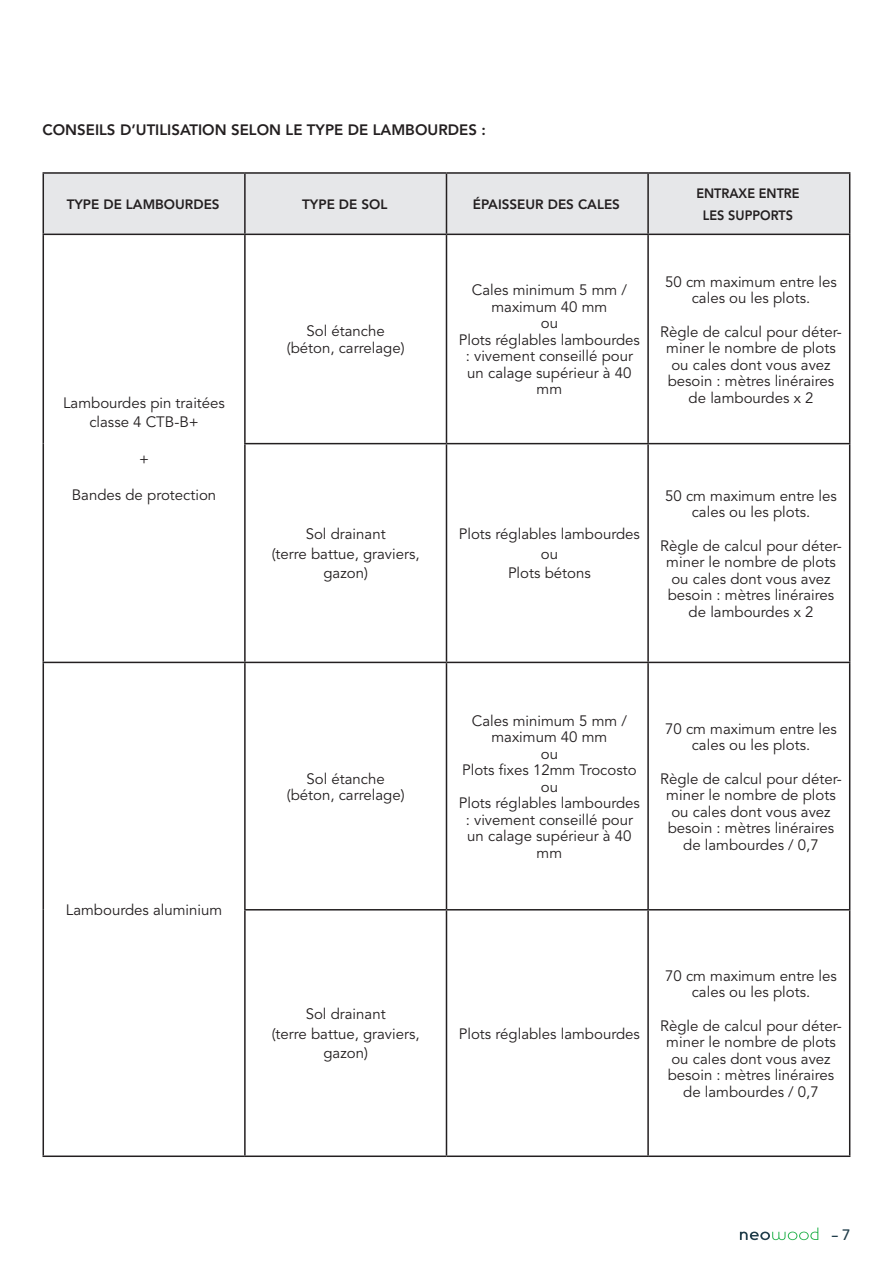
<style>
.page{position:relative;width:893px;height:1263px;background:#fff}
.page>*{position:absolute;margin:0;border:0;box-sizing:border-box;transform-origin:0 0}
.t1{font:15px/16.5px "Avenir LT Std";color:#231f20;text-align:center}
.t2{font:800 15px "Avenir LT Std";color:#231f20}
.t3{font:500 15px "Avenir LT Std";color:#203d4a;scale:1.6 1}
.t4{font:800 13.5px "Avenir LT Std";color:#231f20}
.t5{font:800 13.5px/21.5px "Avenir LT Std";color:#231f20;text-align:center;scale:.94 1}
</style>
<div class="page">
<svg style="left:740px;top:1227px;width:78px;height:13px"></svg>
<div style="left:44px;top:174px;width:805px;height:60px;background:#e6e7e9"></div>
<hr style="left:43px;top:235px;width:1px;height:209px;background:#231f20">
<hr style="left:244px;top:235px;width:2px;height:208px;background:#231f20">
<hr style="left:446px;top:235px;width:1px;height:208px;background:#231f20">
<hr style="left:647px;top:235px;width:2px;height:208px;background:#231f20">
<hr style="left:849px;top:235px;width:1px;height:208px;background:#231f20">
<hr style="left:43px;top:444px;width:1px;height:218px;background:#231f20">
<hr style="left:244px;top:443px;width:202px;height:1px;background:#231f20">
<hr style="left:244px;top:444px;width:2px;height:218px;background:#231f20">
<hr style="left:446px;top:443px;width:202px;height:1px;background:#231f20">
<hr style="left:446px;top:444px;width:1px;height:218px;background:#231f20">
<hr style="left:648px;top:443px;width:202px;height:1px;background:#231f20">
<hr style="left:647px;top:444px;width:2px;height:218px;background:#231f20">
<hr style="left:849px;top:444px;width:1px;height:218px;background:#231f20">
<hr style="left:43px;top:662px;width:202px;height:1px;background:#231f20">
<hr style="left:43px;top:663px;width:1px;height:247px;background:#231f20">
<hr style="left:245px;top:662px;width:201px;height:1px;background:#231f20">
<hr style="left:244px;top:663px;width:2px;height:246px;background:#231f20">
<hr style="left:446px;top:662px;width:202px;height:1px;background:#231f20">
<hr style="left:446px;top:663px;width:1px;height:246px;background:#231f20">
<hr style="left:648px;top:662px;width:202px;height:1px;background:#231f20">
<hr style="left:647px;top:663px;width:2px;height:246px;background:#231f20">
<hr style="left:849px;top:663px;width:1px;height:246px;background:#231f20">
<hr style="left:43px;top:910px;width:1px;height:245px;background:#231f20">
<hr style="left:244px;top:909px;width:202px;height:1px;background:#231f20">
<hr style="left:244px;top:910px;width:2px;height:245px;background:#231f20">
<hr style="left:446px;top:909px;width:202px;height:1px;background:#231f20">
<hr style="left:446px;top:910px;width:1px;height:245px;background:#231f20">
<hr style="left:648px;top:909px;width:202px;height:1px;background:#231f20">
<hr style="left:647px;top:910px;width:2px;height:245px;background:#231f20">
<hr style="left:849px;top:910px;width:1px;height:245px;background:#231f20">
<hr style="left:43px;top:1155px;width:202px;height:2px;background:#231f20">
<hr style="left:245px;top:1155px;width:201px;height:2px;background:#231f20">
<hr style="left:446px;top:1155px;width:202px;height:2px;background:#231f20">
<hr style="left:648px;top:1155px;width:202px;height:2px;background:#231f20">
<hr style="left:43px;top:172px;width:202px;height:2px;background:#231f20">
<hr style="left:43px;top:174px;width:1px;height:60px;background:#231f20">
<hr style="left:245px;top:172px;width:201px;height:2px;background:#231f20">
<hr style="left:244px;top:174px;width:2px;height:60px;background:#231f20">
<hr style="left:446px;top:172px;width:202px;height:2px;background:#231f20">
<hr style="left:446px;top:174px;width:1px;height:60px;background:#231f20">
<hr style="left:648px;top:172px;width:202px;height:2px;background:#231f20">
<hr style="left:647px;top:174px;width:2px;height:60px;background:#231f20">
<hr style="left:849px;top:174px;width:1px;height:60px;background:#231f20">
<hr style="left:43px;top:234px;width:202px;height:1px;background:#231f20">
<hr style="left:245px;top:234px;width:201px;height:1px;background:#231f20">
<hr style="left:446px;top:234px;width:202px;height:1px;background:#231f20">
<hr style="left:648px;top:234px;width:202px;height:1px;background:#231f20">
<p class="t2" style="left:43px;top:121px;width:445px">CONSEILS D’UTILISATION SELON LE TYPE DE LAMBOURDES :</p>
<p class="t4" style="left:67px;top:196px;width:154px">TYPE DE LAMBOURDES</p>
<p class="t4" style="left:302px;top:196px;width:87px">TYPE DE SOL</p>
<p class="t4" style="left:473px;top:196px;width:149px">ÉPAISSEUR DES CALES</p>
<p class="t5" style="left:696px;top:183px;width:111px">ENTRAXE ENTRE<br>LES SUPPORTS</p>
<p class="t1" style="left:63px;top:393px;width:163px;line-height:19.5px">Lambourdes pin traitées classe 4 CTB-B+</p>
<p class="t1" style="left:139px;top:451px;width:11px">+</p>
<p class="t1" style="left:72px;top:487px;width:146px">Bandes de protection</p>
<p class="t1" style="left:66px;top:902px;width:158px">Lambourdes aluminium</p>
<p class="t1" style="left:287px;top:323px;width:119px">Sol étanche (béton, carrelage)</p>
<p class="t1" style="left:459px;top:282px;width:183px">Cales minimum 5 mm / maximum 40 mm<br>ou<br>Plots réglables lambourdes : vivement conseillé pour un calage supérieur à 40 mm</p>
<p class="t1" style="left:665px;top:274px;width:173px">50 cm maximum entre les cales ou les plots.</p>
<p class="t1" style="left:660px;top:324px;width:183px">Règle de calcul pour déter&shy;miner le nombre de plots ou cales dont vous avez besoin : mètres linéraires de lambourdes x 2</p>
<p class="t1" style="left:272px;top:525px;width:149px;line-height:19.5px">Sol drainant<br>(terre battue, graviers, gazon)</p>
<p class="t1" style="left:459px;top:525px;width:183px;line-height:19.5px">Plots réglables lambourdes ou<br>Plots bétons</p>
<p class="t1" style="left:665px;top:488px;width:173px">50 cm maximum entre les cales ou les plots.</p>
<p class="t1" style="left:660px;top:538px;width:183px">Règle de calcul pour déter&shy;miner le nombre de plots ou cales dont vous avez besoin : mètres linéraires de lambourdes x 2</p>
<p class="t1" style="left:287px;top:770px;width:119px">Sol étanche (béton, carrelage)</p>
<p class="t1" style="left:459px;top:713px;width:183px">Cales minimum 5 mm / maximum 40 mm<br>ou<br>Plots fixes 12mm Trocosto ou<br>Plots réglables lambourdes : vivement conseillé pour un calage supérieur à 40 mm</p>
<p class="t1" style="left:665px;top:721px;width:173px">70 cm maximum entre les cales ou les plots.</p>
<p class="t1" style="left:660px;top:771px;width:183px">Règle de calcul pour déter&shy;miner le nombre de plots ou cales dont vous avez besoin : mètres linéraires de lambourdes / 0,7</p>
<p class="t1" style="left:272px;top:1005px;width:149px;line-height:19.5px">Sol drainant<br>(terre battue, graviers, gazon)</p>
<p class="t1" style="left:459px;top:1026px;width:183px">Plots réglables lambourdes</p>
<p class="t1" style="left:665px;top:968px;width:173px">70 cm maximum entre les cales ou les plots.</p>
<p class="t1" style="left:660px;top:1018px;width:183px">Règle de calcul pour déter&shy;miner le nombre de plots ou cales dont vous avez besoin : mètres linéraires de lambourdes / 0,7</p>
<p class="t3" style="left:831px;top:1226px;width:14px">- 7</p>
</div>
